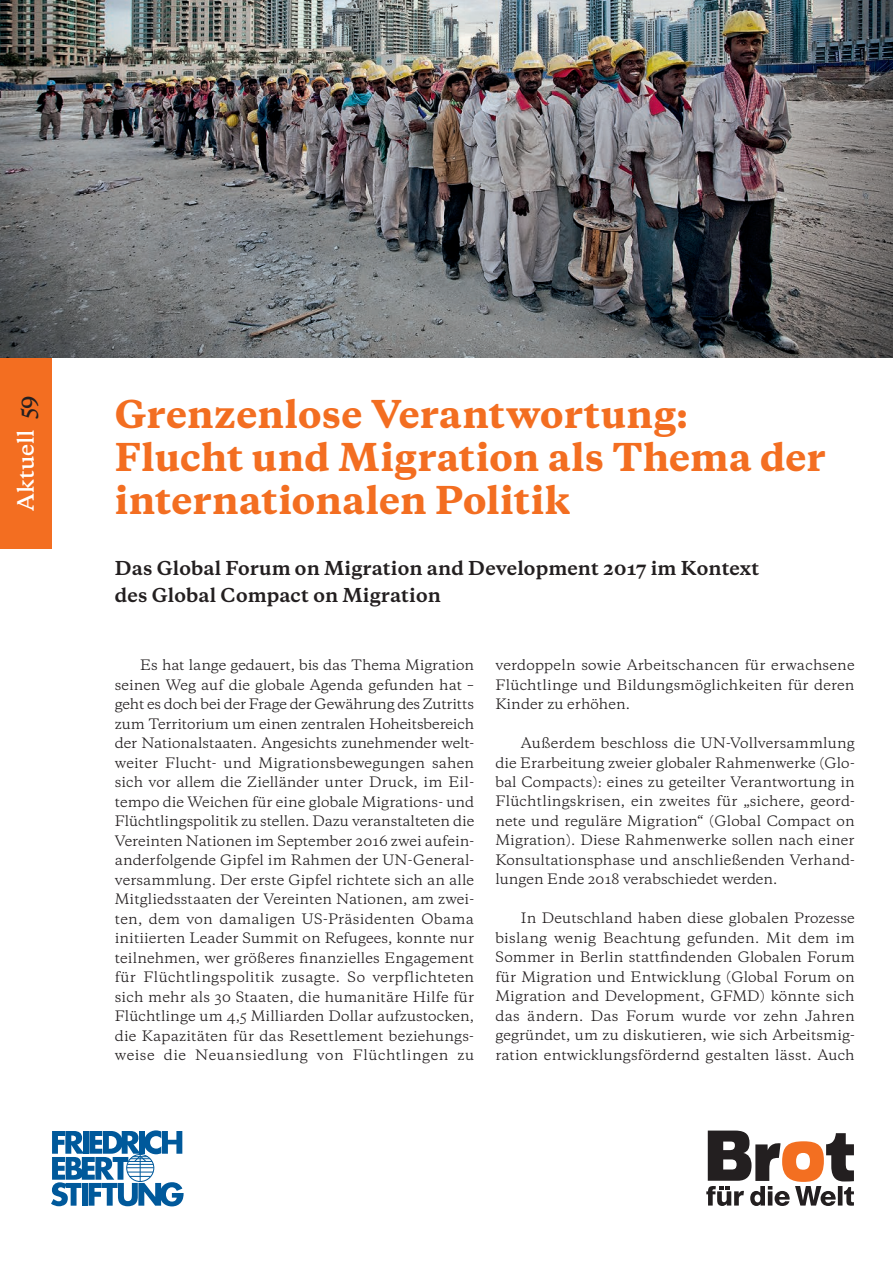
<style>
.page{position:relative;width:893px;height:1263px;background:#fff}
.page>*{position:absolute;margin:0;border:0;box-sizing:border-box;transform-origin:0 0}
.t1{font:800 36px/43.2px "Galaxie Copernicus";letter-spacing:.005em;color:#f36e21}
.t2{font:600 21px "Galaxie Copernicus";letter-spacing:-.005em;color:#fff}
.t3{font:700 18px/27px "Galaxie Copernicus";letter-spacing:.01em;color:#231f20}
.t4{font:13.5px/19.5px "Galaxie Copernicus";letter-spacing:.015em;color:#231f20;text-align:justify}
.s1{color:#231f20}
</style>
<div class="page">
<div style="left:0;top:357px;width:51px;height:192px;background:#f36e21"></div>
<img style="left:0;top:0;width:893px;height:357px">
<svg style="left:706px;top:1130px;width:148px;height:76px"></svg>
<svg style="left:51px;top:1130px;width:133px;height:76px"></svg>
<h2 class="t2" style="left:12px;top:511px;width:117px;rotate:-90deg">Aktuell <span class="s1">59</span></h2>
<h1 class="t1" style="left:115px;top:393px;width:712px">Grenzenlose Verantwortung:<br>Flucht und Migration als Thema der internationalen Politik</h1>
<h3 class="t3" style="left:115px;top:555px;width:646px">Das Global Forum on Migration and Development 2017 im Kontext des Global Compact on Migration</h3>
<p class="t4" style="left:115px;top:655px;width:361px;text-indent:26px">Es hat lange gedauert, bis das Thema Migration seinen Weg auf die globale Agenda gefunden hat – geht es doch bei der Frage der Gewährung des Zutritts zum Territorium um einen zentralen Hoheitsbereich der Nationalstaaten. Angesichts zunehmender welt&shy;weiter Flucht- und Migrationsbewegungen sahen sich vor allem die Zielländer unter Druck, im Eil&shy;tempo die Weichen für eine globale Migrations- und Flüchtlingspolitik zu stellen. Dazu veranstalteten die Vereinten Nationen im September 2016 zwei aufein&shy;anderfolgende Gipfel im Rahmen der UN-General&shy;versammlung. Der erste Gipfel richtete sich an alle Mitgliedsstaaten der Vereinten Nationen, am zwei&shy;ten, dem von damaligen US-Präsidenten Obama initiierten Leader Summit on Refugees, konnte nur teilnehmen, wer größeres finanzielles Engagement für Flüchtlingspolitik zusagte. So verpflichteten sich mehr als 30 Staaten, die humanitäre Hilfe für Flüchtlinge um 4,5 Milliarden Dollar aufzustocken, die Kapazitäten für das Resettlement beziehungs&shy;weise die Neuansiedlung von Flüchtlingen zu</p>
<p class="t4" style="left:495px;top:655px;width:361px">verdoppeln sowie Arbeitschancen für erwachsene Flüchtlinge und Bildungsmöglichkeiten für deren Kinder zu erhöhen.</p>
<p class="t4" style="left:495px;top:733px;width:361px;text-indent:26px">Außerdem beschloss die UN-Vollversammlung die Erarbeitung zweier globaler Rahmenwerke (Glo&shy;bal Compacts): eines zu geteilter Verantwortung in Flüchtlingskrisen, ein zweites für „sichere, geord&shy;nete und reguläre Migration“ (Global Compact on Migration). Diese Rahmenwerke sollen nach einer Konsultationsphase und anschließenden Verhand&shy;lungen Ende 2018 verabschiedet werden.</p>
<p class="t4" style="left:495px;top:909px;width:361px;text-indent:26px">In Deutschland haben diese globalen Prozesse bislang wenig Beachtung gefunden. Mit dem im Sommer in Berlin stattfindenden Globalen Forum für Migration und Entwicklung (Global Forum on Migration and Development, GFMD) könnte sich das ändern. Das Forum wurde vor zehn Jahren gegründet, um zu diskutieren, wie sich Arbeitsmig&shy;ration entwicklungsfördernd gestalten lässt. Auch</p>
</div>
